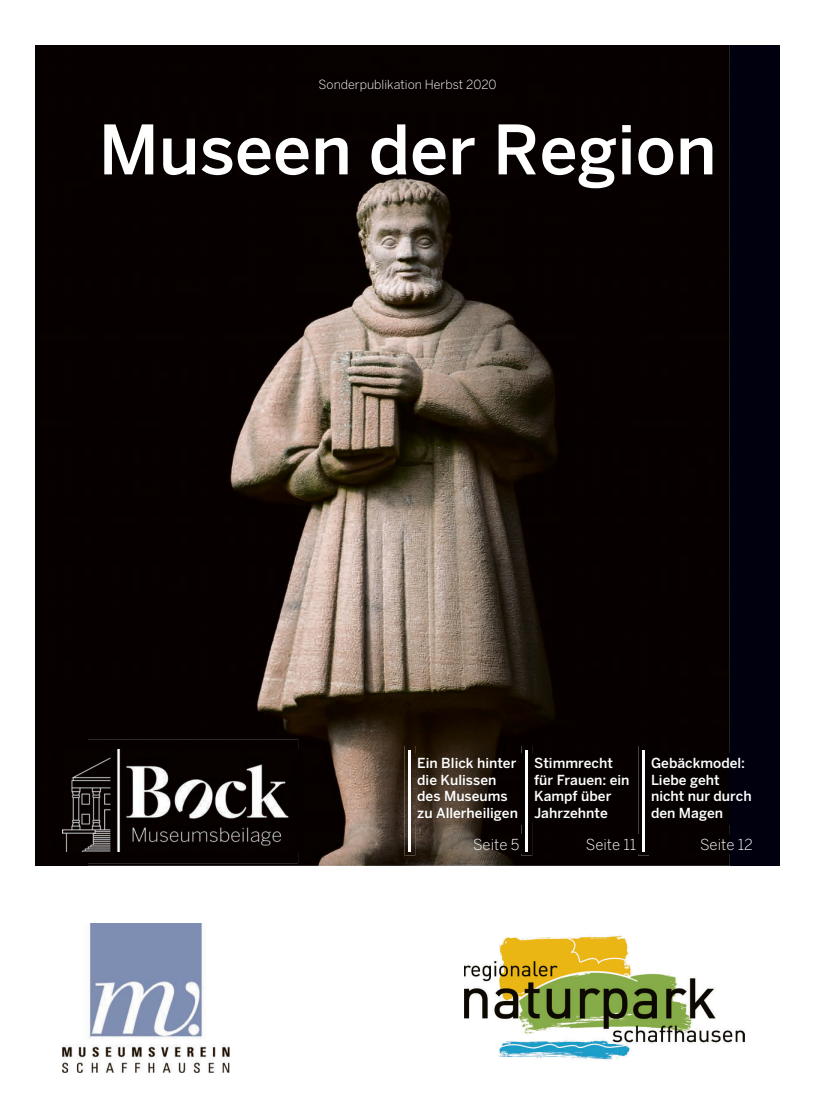
<style>
.page{position:relative;width:833px;height:1117px;background:#fff}
.page>*{position:absolute;margin:0;border:0;box-sizing:border-box;transform-origin:0 0}
.t1{font:500 67.5px "Benton Sans";color:#fff}
.t2{font:300 15px "Benton Sans";color:#fff}
.t3{font:500 13.75px/16.5px "Benton Sans";color:#fff}
.t4{font:300 12.5px "Benton Sans";color:#fff}
</style>
<div class="page">
<img style="left:35px;top:45px;width:695px;height:820px">
<div style="left:316px;top:76px;width:183px;height:19px;background:#060000"></div>
<div style="left:92px;top:113px;width:632px;height:87px;background:#070000"></div>
<div style="left:51px;top:739px;width:247px;height:124px;background:#070000"></div>
<img style="left:62px;top:749px;width:240px;height:102px">
<img style="left:405px;top:745px;width:10px;height:110px">
<hr style="left:408px;top:749px;width:3px;height:102px;background:#fff">
<img style="left:521px;top:745px;width:11px;height:110px">
<hr style="left:525px;top:749px;width:3px;height:102px;background:#fff">
<img style="left:638px;top:745px;width:11px;height:110px">
<hr style="left:642px;top:749px;width:3px;height:102px;background:#fff">
<img style="left:414px;top:753px;width:107px;height:71px">
<div style="left:531px;top:753px;width:102px;height:68px;background:#060000"></div>
<div style="left:730px;top:44px;width:50px;height:821px;background:#00000e"></div>
<img style="left:470px;top:834px;width:51px;height:19px">
<svg style="left:521px;top:834px;width:1px;height:19px"></svg>
<img style="left:583px;top:834px;width:55px;height:19px">
<svg style="left:638px;top:834px;width:1px;height:19px"></svg>
<img style="left:697px;top:834px;width:33px;height:19px">
<img style="left:62px;top:923px;width:168px;height:149px">
<img style="left:464px;top:934px;width:280px;height:126px">
<div style="left:35px;top:4px;width:751px;height:41px;background:#fff"></div>
<div style="left:647px;top:753px;width:83px;height:71px;background:#060000"></div>
<p class="t4" style="left:318px;top:77px;width:180px">Sonderpublikation Herbst 2020</p>
<h1 class="t1" style="left:99px;top:110px;width:619px">Museen der Region</h1>
<p class="t3" style="left:417px;top:754px;width:102px">Ein Blick hinter die Kulissen des Museums zu Allerheiligen</p>
<p class="t3" style="left:534px;top:754px;width:97px">Stimmrecht für Frauen: ein<br>Kampf über<br>Jahrzehnte</p>
<p class="t2" style="left:473px;top:835px;width:48px">Seite 5</p>
<p class="t2" style="left:586px;top:835px;width:52px">Seite 11</p>
<p class="t2" style="left:700px;top:835px;width:54px">Seite 12</p>
<p class="t3" style="left:651px;top:754px;width:102px">Gebäckmodel:<br>Liebe geht nicht nur durch den Magen</p>
</div>
